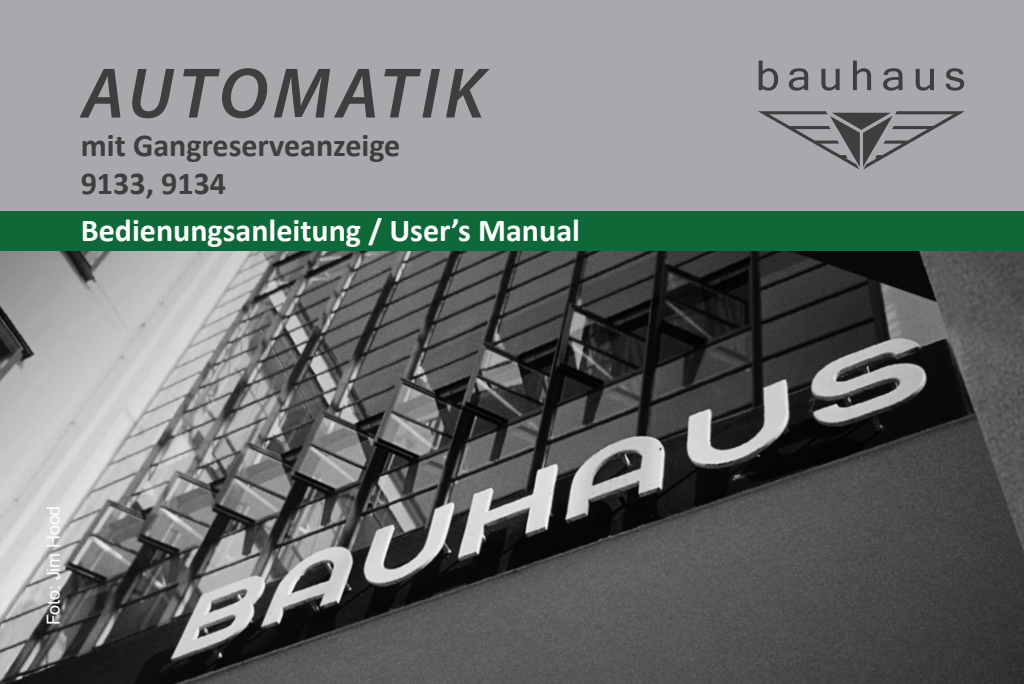
<style>
.page{position:relative;width:1024px;height:684px;background:#fff}
.page>*{position:absolute;margin:0;border:0;box-sizing:border-box;transform-origin:0 0}
.t1{font:italic 600 72px "Myriad Pro";letter-spacing:.07em;color:#3e3e3f}
.t2{font:700 32px "Calibri";color:#fff}
.t3{font:700 32px/38.4px "Calibri";color:#3e3e3f}
.t4{font:18px "Arial";letter-spacing:-.01em;color:#fff}
</style>
<div class="page">
<div style="left:0;top:0;width:1023px;height:210px;background:#a8a9ad"></div>
<img style="left:0;top:250px;width:1023px;height:433px">
<div style="left:0;top:211px;width:1023px;height:39px;background:#0f6838"></div>
<svg style="left:758px;top:111px;width:206px;height:58px"></svg>
<svg style="left:758px;top:61px;width:205px;height:30px"></svg>
<svg style="left:0;top:679px;width:4px;height:5px"></svg>
<svg style="left:1019px;top:679px;width:5px;height:5px"></svg>
<h1 class="t1" style="left:81px;top:47px;width:404px">AUTOMATIK</h1>
<p class="t3" style="left:81px;top:126px;width:321px">mit Gangreserveanzeige<br>9133, 9134</p>
<p class="t2" style="left:81px;top:207px;width:500px">Bedienungsanleitung / User’s Manual</p>
<p class="t4" style="left:41px;top:625px;width:121px;rotate:-90deg">Foto: Jim Hood</p>
</div>
